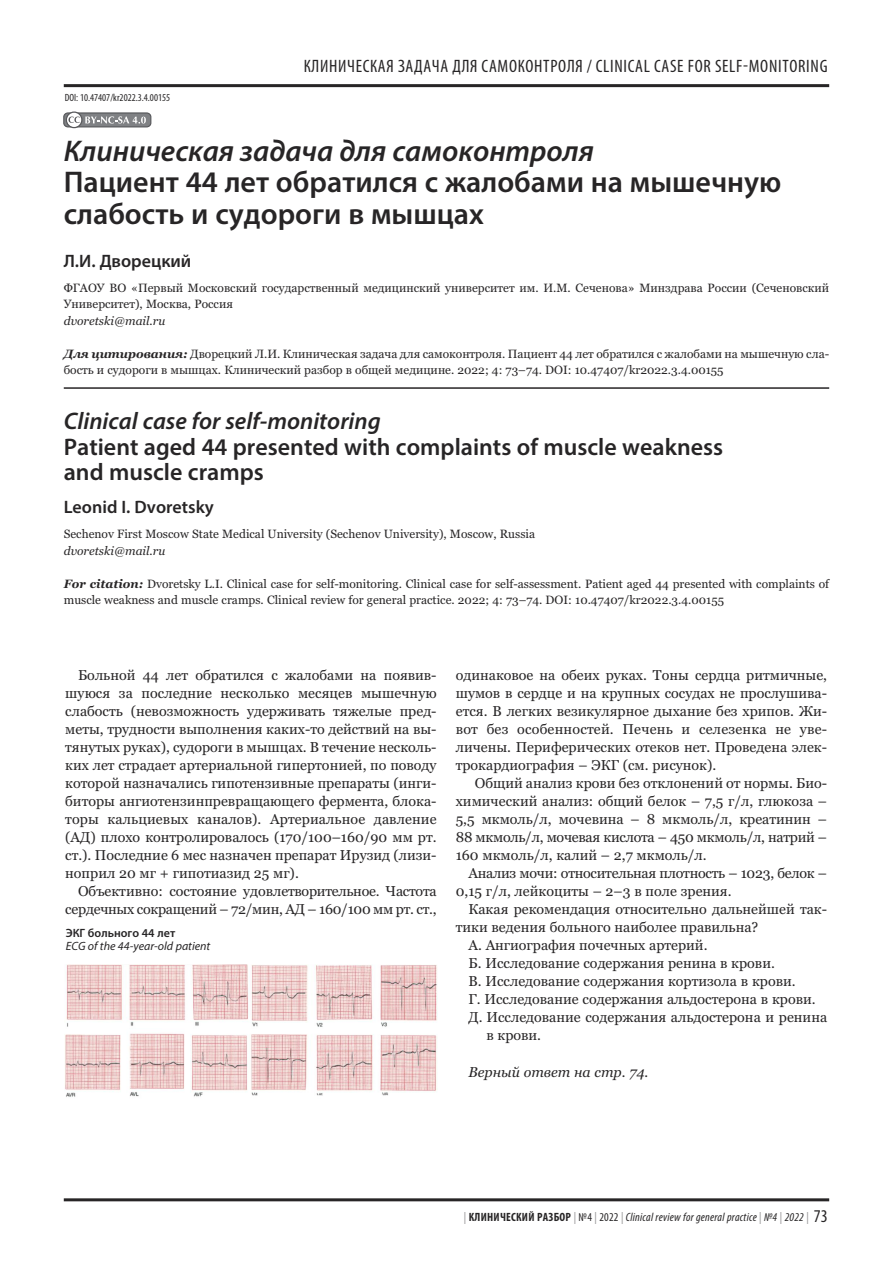
<style>
.page{position:relative;width:893px;height:1263px;background:#fff}
.page>*{position:absolute;margin:0;border:0;box-sizing:border-box;transform-origin:0 0}
.t1{font:600 30px/31.5px "Myriad Pro";color:#272526}
.t2{font:italic 600 30px "Myriad Pro";color:#272526}
.t3{font:600 24px/25.5px "Myriad Pro";color:#272526}
.t4{font:italic 600 24px "Myriad Pro";color:#272526}
.t5{font:condensed 18px "Myriad Pro";letter-spacing:.04em;color:#272526}
.t6{font:600 18px "Myriad Pro";color:#272526}
.t7{font:14.25px/18px "Georgia";color:#272526;text-align:justify}
.t8{font:14.25px/18px "Georgia";letter-spacing:-.02em;color:#272526;text-align:right}
.t9{font:italic 14.25px "Georgia";color:#272526}
.t10{font:12px/16.5px "Georgia";color:#272526}
.t11{font:italic condensed 12px "Myriad Pro";letter-spacing:.02em;color:#272526}
.t12{font:italic 12px "Georgia";color:#272526}
.t13{font:italic 12px "Myriad Pro";color:#272526}
.t14{font:600 12px "Myriad Pro";color:#272526}
.t15{font:condensed 10.5px "Myriad Pro";color:#272526}
.s1{font-weight:700;font-style:italic}
.s2{font-style:normal;color:#939293}
.s3{font-weight:700;font-style:normal}
.s4{font-style:normal}
.s5{font-style:normal;font-size:18px}
</style>
<div class="page">
<hr style="left:64px;top:1198px;width:765px;height:3px;background:#272526">
<hr style="left:64px;top:84px;width:765px;height:3px;background:#272526">
<hr style="left:64px;top:387px;width:765px;height:2px;background:#272526">
<div style="left:64px;top:113px;width:87px;height:14px;background:#7f8184;border-radius:4px"></div>
<div style="left:63px;top:112px;width:88px;height:15px;border:1px solid #58595c;border-radius:4px"></div>
<svg style="left:66px;top:112px;width:16px;height:16px"></svg>
<div style="left:66px;top:111px;width:16px;height:17px;border:1px solid #58595c;border-radius:50%"></div>
<svg style="left:69px;top:116px;width:77px;height:8px"></svg>
<img style="left:65px;top:964px;width:373px;height:133px">
<p class="t15" style="left:65px;top:93px;width:107px">DOI: 10.47407/KR2022.3.4.00155</p>
<p class="t5" style="left:304px;top:60px;width:525px">КЛИНИЧЕСКАЯ ЗАДАЧА ДЛЯ САМОКОНТРОЛЯ / CLINICAL CASE FOR SELF-MONITORING</p>
<h1 class="t2" style="left:64px;top:139px;width:532px">Клиническая задача для самоконтроля</h1>
<h1 class="t1" style="left:64px;top:169px;width:719px">Пациент 44 лет обратился с жалобами на мышечную слабость и судороги в мышцах</h1>
<p class="t6" style="left:64px;top:254px;width:129px">Л.И. Дворецкий</p>
<p class="t10" style="left:64px;top:279px;width:767px">ФГАОУ ВО «Первый Московский государственный медицинский университет им. И.М. Сеченова» Минздрава России (Сеченовский<br>Университет), Москва, Россия</p>
<p class="t12" style="left:64px;top:314px;width:103px">dvoretski@mail.ru</p>
<p class="t10" style="left:64px;top:345px;width:767px"><span class="s1">Для цитирования:</span> Дворецкий Л.И. Клиническая задача для самоконтроля. Пациент 44 лет обратился с жалобами на мышечную сла&shy;бость и судороги в мышцах. Клинический разбор в общей медицине. 2022; 4: 73–74. DOI: 10.47407/kr2022.3.4.00155</p>
<h2 class="t4" style="left:64px;top:412px;width:319px">Clinical case for self-monitoring</h2>
<h2 class="t3" style="left:64px;top:436px;width:661px">Patient aged 44 presented with complaints of muscle weakness and muscle cramps</h2>
<p class="t6" style="left:64px;top:500px;width:152px">Leonid I. Dvoretsky</p>
<p class="t10" style="left:64px;top:526px;width:473px">Sechenov First Moscow State Medical University (Sechenov University), Moscow, Russia</p>
<p class="t12" style="left:64px;top:543px;width:103px">dvoretski@mail.ru</p>
<p class="t10" style="left:64px;top:575px;width:767px"><span class="s1">For citation:</span> Dvoretsky L.I. Clinical case for self-monitoring. Clinical case for self-assessment. Patient aged 44 presented with complaints of muscle weakness and muscle cramps. Clinical review for general practice. 2022; 4: 73–74. DOI: 10.47407/kr2022.3.4.00155</p>
<p class="t7" style="left:65px;top:666px;width:373px;text-indent:13px">Больной 44 лет обратился с жалобами на появив&shy;шуюся за последние несколько месяцев мышечную слабость (невозможность удерживать тяжелые пред&shy;меты, трудности выполнения каких-то действий на вы&shy;тянутых руках), судороги в мышцах. В течение несколь&shy;ких лет страдает артериальной гипертонией, по поводу которой назначались гипотензивные препараты (инги&shy;биторы ангиотензинпревращающего фермента, блока&shy;торы кальциевых каналов). Артериальное давление (АД) плохо контролировалось (170/100–160/90 мм рт. ст.). Последние 6 мес назначен препарат Ирузид (лизи&shy;ноприл 20 мг + гипотиазид 25 мг).</p>
<p class="t8" style="left:65px;top:882px;width:373px">Объективно: состояние удовлетворительное. Частота сердечных сокращений – 72/мин, АД – 160/100 мм рт. ст.,</p>
<p class="t14" style="left:66px;top:928px;width:111px">ЭКГ больного 44 лет</p>
<p class="t13" style="left:66px;top:942px;width:146px">ECG of the 44-year-old patient</p>
<p class="t7" style="left:456px;top:666px;width:373px">одинаковое на обеих руках. Тоны сердца ритмичные, шумов в сердце и на крупных сосудах не прослушива&shy;ется. В легких везикулярное дыхание без хрипов. Жи&shy;вот без особенностей. Печень и селезенка не уве&shy;личены. Периферических отеков нет. Проведена элек&shy;трокардиография – ЭКГ (см. рисунок).</p>
<p class="t7" style="left:456px;top:774px;width:373px;text-indent:19px">Общий анализ крови без отклонений от нормы. Био&shy;химический анализ: общий белок – 7,5 г/л, глюкоза – 5,5 мкмоль/л, мочевина – 8 мкмоль/л, креатинин – 88 мкмоль/л, мочевая кислота – 450 мкмоль/л, натрий – 160 мкмоль/л, калий – 2,7 мкмоль/л.</p>
<p class="t8" style="left:456px;top:864px;width:373px;text-align:left;text-indent:13px">Анализ мочи: относительная плотность – 1023, белок –<br>0,15 г/л, лейкоциты – 2–3 в поле зрения.</p>
<p class="t7" style="left:469px;top:900px;width:360px">Какая рекомендация относительно дальнейшей так-</p>
<p class="t7" style="left:456px;top:918px;width:304px">тики ведения больного наиболее правильна?</p>
<p class="t7" style="left:468px;top:936px;width:240px">А. Ангиография почечных артерий.</p>
<p class="t7" style="left:468px;top:954px;width:308px">Б. Исследование содержания ренина в крови.</p>
<p class="t7" style="left:468px;top:972px;width:329px">В. Исследование содержания кортизола в крови.</p>
<p class="t7" style="left:468px;top:990px;width:349px">Г. Исследование содержания альдостерона в крови.</p>
<p class="t7" style="left:468px;top:1008px;width:360px">Д. Исследование содержания альдостерона и ренина</p>
<p class="t7" style="left:486px;top:1026px;width:56px">в крови.</p>
<p class="t9" style="left:468px;top:1063px;width:181px">Верный ответ на стр. 74.</p>
<p class="t11" style="left:464px;top:1212px;width:365px"><span class="s2">|</span> <span class="s3">КЛИНИЧЕСКИЙ РАЗБОР</span> <span class="s2">|</span> <span class="s4">№4</span> <span class="s2">|</span> <span class="s4">2022</span> <span class="s2">|</span> Clinical review for general practice <span class="s2">|</span> №4 <span class="s2">|</span> 2022 <span class="s2">|</span> <span class="s5">73</span></p>
</div>
